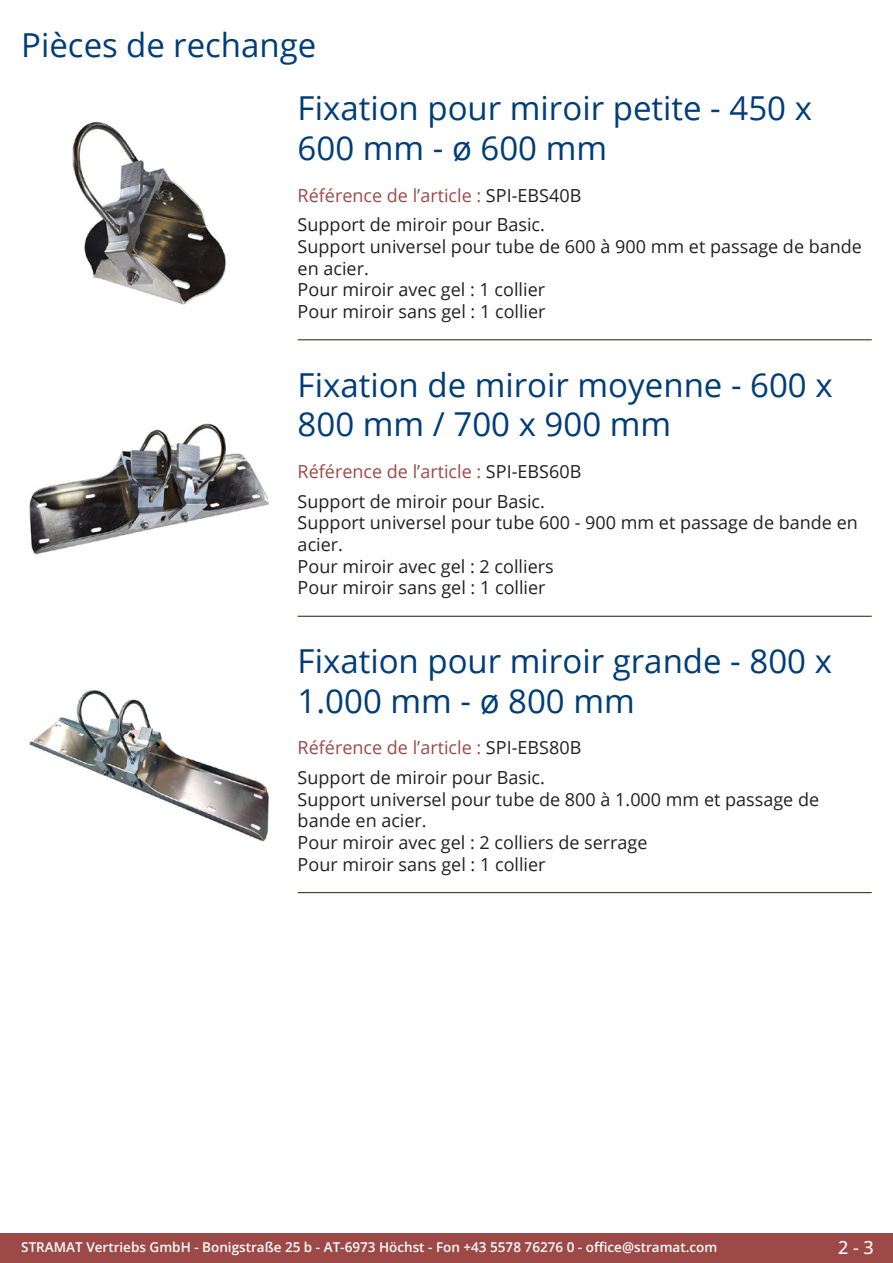
<style>
.page{position:relative;width:893px;height:1263px;background:#fff}
.page>*{position:absolute;margin:0;border:0;box-sizing:border-box;transform-origin:0 0}
.Produkttitel{font:33px/39.6px "Open Sans";color:#003d78}
.RastTitel{font:33px "Open Sans";color:#003d78}
.Beschreibung_Text{font:18px/21.6px "Open Sans";color:#231f20}
.TechDaten_Überschrif{font:18px "Open Sans";color:#9c4948}
.t1{font:500 18px "Open Sans";color:#fff}
.t2{font:600 13.5px "Open Sans";color:#fff}
.s1{color:#231f20}
</style>
<div class="page">
<div style="left:0;top:1233px;width:893px;height:30px;background:#9c4948"></div>
<hr style="left:298px;top:340px;width:574px;height:1px;background:#201d08">
<hr style="left:298px;top:616px;width:574px;height:1px;background:#201d08">
<hr style="left:298px;top:892px;width:574px;height:1px;background:#201d08">
<img style="left:72px;top:122px;width:154px;height:183px">
<img style="left:29px;top:423px;width:240px;height:132px">
<img style="left:29px;top:690px;width:241px;height:152px">
<p class="RastTitel" style="left:21px;top:22px;width:297px">Pièces de rechange</p>
<p class="Produkttitel" style="left:298px;top:88px;width:516px">Fixation pour miroir petite - 450 x<br>600 mm - ø 600 mm</p>
<p class="TechDaten_Überschrif" style="left:298px;top:183px;width:285px">Référence de l’article : <span class="s1">SPI-EBS40B</span></p>
<p class="Beschreibung_Text" style="left:298px;top:214px;width:566px">Support de miroir pour Basic.<br>Support universel pour tube de 600 à 900 mm et passage de bande en acier.<br>Pour miroir avec gel : 1 collier<br>Pour miroir sans gel : 1 collier</p>
<p class="Produkttitel" style="left:298px;top:364px;width:537px">Fixation de miroir moyenne - 600 x<br>800 mm / 700 x 900 mm</p>
<p class="TechDaten_Überschrif" style="left:298px;top:459px;width:285px">Référence de l’article : <span class="s1">SPI-EBS60B</span></p>
<p class="Beschreibung_Text" style="left:298px;top:490px;width:562px">Support de miroir pour Basic.<br>Support universel pour tube 600 - 900 mm et passage de bande en acier.<br>Pour miroir avec gel : 2 colliers<br>Pour miroir sans gel : 1 collier</p>
<p class="Produkttitel" style="left:298px;top:640px;width:536px">Fixation pour miroir grande - 800 x<br>1.000 mm - ø 800 mm</p>
<p class="TechDaten_Überschrif" style="left:298px;top:735px;width:285px">Référence de l’article : <span class="s1">SPI-EBS80B</span></p>
<p class="Beschreibung_Text" style="left:298px;top:766px;width:523px">Support de miroir pour Basic.<br>Support universel pour tube de 800 à 1.000 mm et passage de bande en acier.<br>Pour miroir avec gel : 2 colliers de serrage<br>Pour miroir sans gel : 1 collier</p>
<p class="t2" style="left:21px;top:1238px;width:698px">STRAMAT Vertriebs GmbH - Bonigstraße 25 b - AT-6973 Höchst - Fon +43 5578 76276 0 - office@stramat.com</p>
<p class="t1" style="left:838px;top:1234px;width:37px">2 - 3</p>
</div>
